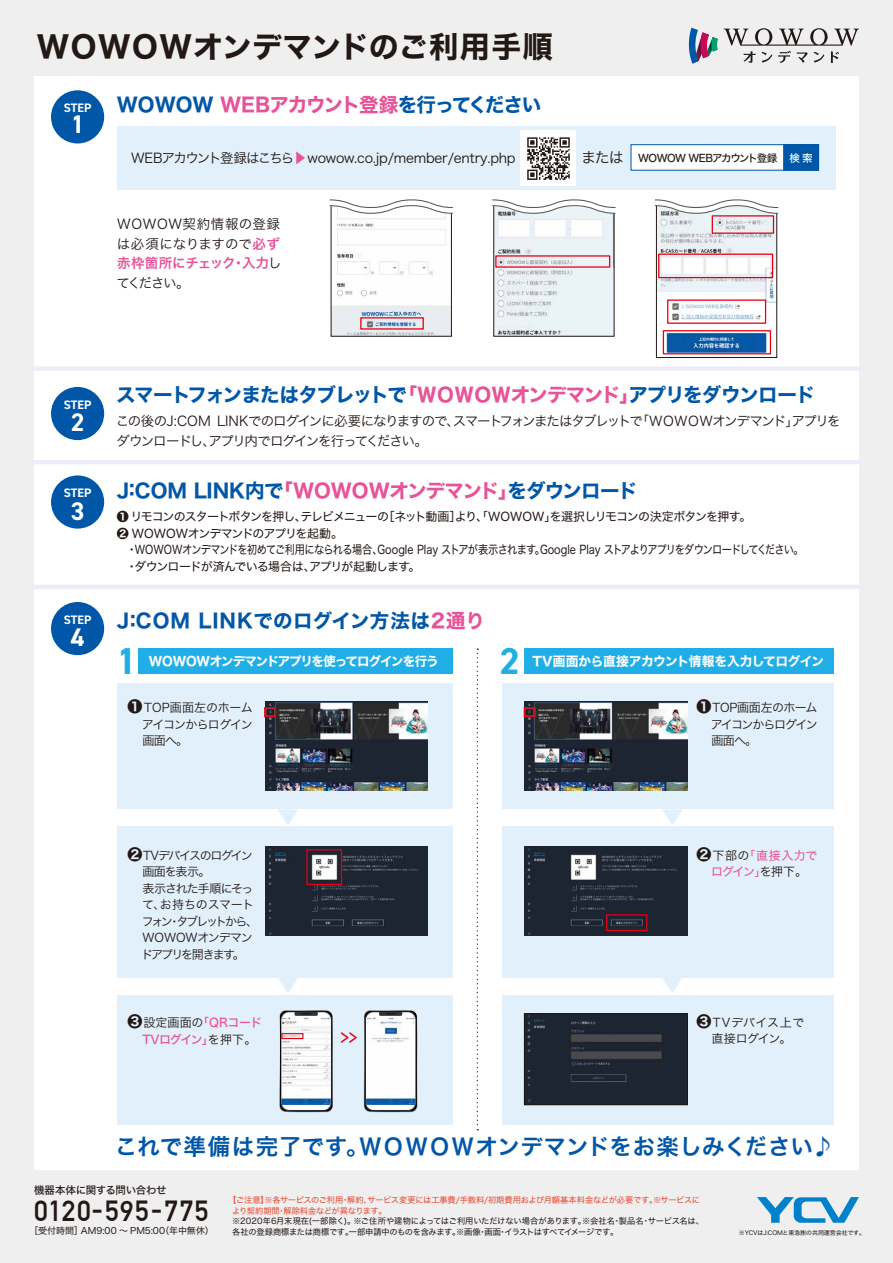
<style>
.page{position:relative;width:893px;height:1263px;background:#efefef}
.page>*{position:absolute;margin:0;border:0;box-sizing:border-box;transform-origin:0 0}
.t1{font:700 37.5px "DIN2014";color:#20aee6}
.t2{font:30px "Hira Kaku Std W7";letter-spacing:.025em;color:#221815}
.t3{font:700 28.5px "DIN Alternate";letter-spacing:.055em;color:#221815}
.t4{font:700 25.5px "DIN2014";color:#fff}
.t5{font:22.5px "Hira Kaku Std W6";letter-spacing:.02em;color:#0056a7}
.t6{font:20.25px "Hira Kaku Std W4";color:#e1f0fb;scale:1.11 1}
.t7{font:19.5px "Hira Kaku Std W7";letter-spacing:-.04em;color:#0056a7}
.t8{font:19.5px "Hira Kaku Std W7";letter-spacing:-.02em;color:#0056a7}
.t9{font:19.5px "Hira Kaku Std W7";letter-spacing:.035em;color:#0056a7}
.t10{font:19.5px "Hira Kaku Std W4";color:#e60012;scale:.8 1}
.t11{font:13.5px/19.5px "Hira Kaku Std W3";letter-spacing:-.085em;color:#221815}
.t12{font:13.5px "Hira Kaku Std W3";letter-spacing:-.02em;color:#221815}
.t13{font:13.5px/19.5px "Hira Kaku Std W3";letter-spacing:.045em;color:#221815}
.t14{font:13.5px "Hira Kaku Std W6";letter-spacing:.005em;color:#e85298}
.t15{font:13.5px "Hira Kaku Std W3";letter-spacing:-.065em;color:#221815}
.t16{font:12.75px "Hira Kaku Std W7";letter-spacing:-.075em;color:#fff}
.t17{font:12.75px "Hira Kaku Std W7";letter-spacing:-.045em;color:#fff}
.t18{font:700 12.3px "DIN2014";color:#fff}
.t19{font:12px/16.5px "Hira Kaku Std W4";letter-spacing:-.07em;color:#221815}
.t20{font:12px/16.5px "Hira Kaku Std W3";letter-spacing:-.105em;color:#221815}
.t21{font:12px/16.5px "Hira Kaku Std W3";letter-spacing:-.07em;color:#221815;text-align:justify}
.t22{font:12px/17.2px "Hira Kaku Std W5";letter-spacing:-.05em;color:#e85298}
.t23{font:12px/16.5px "Hira Kaku Std W4";letter-spacing:-.02em;color:#e85298;text-align:center}
.t24{font:12px/16.5px "Hira Kaku Std W3";letter-spacing:.005em;color:#221815;text-align:center}
.t25{font:10.5px "Hira Kaku Std W5";letter-spacing:-.05em;color:#221815}
.t26{font:10.5px "Hira Kaku Std W5";letter-spacing:-.03em;color:#221815}
.t27{font:9px "Hira Kaku Std W4";letter-spacing:-.005em;color:#221815}
.t28{font:8.25px/10.5px "Hira Kaku Std W4";letter-spacing:-.03em;color:#221815}
.t29{font:8.25px/10.5px "Hira Kaku Std W4";letter-spacing:-.03em;color:#e94730}
.t30{font:6px "Hira Kaku Std W4";letter-spacing:-.02em;color:#221815}
.s1{color:#e85298}
.s2{font-family:"Koz Go Pr 6 N";color:#e85298}
.s3{font-family:"Hira Kaku Std W3";font-size:15px}
.s4{color:#fff}
.s5{font-family:"Hira Kaku Std W6";color:#e85298}
.s6{font-family:"Hira Kaku Std W3";color:#221815}
.s7{font-family:"Hira Kaku Std W7"}
.s8{font-family:"Hira Kaku Std W7";font-size:15px}
.s9{font-family:"Hira Kaku Std W7";font-size:15px;color:#221815}
</style>
<div class="page">
<svg style="left:724px;top:28px;width:135px;height:35px"></svg>
<svg style="left:688px;top:28px;width:30px;height:36px"></svg>
<div style="left:34px;top:76px;width:825px;height:1093px;background:#fff"></div>
<div style="left:138px;top:648px;width:315px;height:26px;background:#20aee6"></div>
<div style="left:524px;top:648px;width:310px;height:26px;background:#20aee6"></div>
<div style="left:51px;top:90px;width:53px;height:53px;background:#0056a7;border-radius:50%"></div>
<div style="left:51px;top:475px;width:53px;height:54px;background:#0056a7;border-radius:50%"></div>
<div style="left:51px;top:387px;width:53px;height:53px;background:#0056a7;border-radius:50%"></div>
<div style="left:51px;top:602px;width:53px;height:53px;background:#0056a7;border-radius:50%"></div>
<svg style="left:477px;top:648px;width:1px;height:482px"></svg>
<div style="left:30px;top:366px;width:833px;height:5px;background:#ebedf7"></div>
<hr style="left:30px;top:460px;width:833px;height:4px;background:#ebedf7">
<hr style="left:30px;top:585px;width:833px;height:4px;background:#ebedf7">
<div style="left:502px;top:995px;width:331px;height:130px;background:#e1f0fb"></div>
<img style="left:526px;top:1015px;width:160px;height:88px">
<div style="left:524px;top:1013px;width:164px;height:92px;border:1px solid #221815"></div>
<div style="left:117px;top:995px;width:336px;height:130px;background:#e1f0fb"></div>
<svg style="left:279px;top:1010px;width:54px;height:102px"></svg>
<img style="left:282px;top:1017px;width:49px;height:88px">
<div style="left:281px;top:1033px;width:22px;height:6px;border:1px solid #e60012"></div>
<svg style="left:364px;top:1010px;width:53px;height:102px"></svg>
<img style="left:366px;top:1017px;width:49px;height:88px">
<div style="left:117px;top:826px;width:336px;height:151px;background:#e1f0fb"></div>
<img style="left:265px;top:846px;width:163px;height:90px">
<div style="left:306px;top:849px;width:36px;height:36px;border:1px solid #e60012"></div>
<div style="left:502px;top:826px;width:331px;height:151px;background:#e1f0fb"></div>
<img style="left:525px;top:846px;width:162px;height:90px">
<div style="left:606px;top:914px;width:41px;height:17px;border:1px solid #e60012"></div>
<div style="left:117px;top:683px;width:336px;height:126px;background:#e1f0fb"></div>
<div style="left:502px;top:683px;width:331px;height:126px;background:#e1f0fb"></div>
<div style="left:117px;top:126px;width:718px;height:64px;background:#e1f0fb"></div>
<div style="left:521px;top:131px;width:55px;height:55px;background:#fff"></div>
<svg style="left:527px;top:137px;width:43px;height:43px"></svg>
<div style="left:631px;top:144px;width:188px;height:27px;background:#fff;border:1px solid #0056a7"></div>
<div style="left:783px;top:144px;width:36px;height:27px;background:#0056a7;border:1px solid #0056a7"></div>
<svg style="left:329px;top:199px;width:124px;height:138px"></svg>
<div style="left:360px;top:317px;width:64px;height:13px;border:1px solid #e60012"></div>
<svg style="left:492px;top:199px;width:124px;height:138px"></svg>
<svg style="left:655px;top:199px;width:124px;height:159px"></svg>
<div style="left:658px;top:254px;width:115px;height:24px;border:1px solid #e60012"></div>
<div style="left:712px;top:215px;width:62px;height:19px;border:1px solid #e60012"></div>
<div style="left:667px;top:299px;width:99px;height:25px;border:1px solid #e60012"></div>
<div style="left:663px;top:330px;width:108px;height:24px;border:1px solid #e60012"></div>
<svg style="left:757px;top:1197px;width:102px;height:26px"></svg>
<img style="left:525px;top:701px;width:162px;height:89px">
<div style="left:524px;top:707px;width:12px;height:10px;border:1px solid #e60012"></div>
<img style="left:265px;top:701px;width:163px;height:89px">
<div style="left:264px;top:707px;width:12px;height:10px;border:1px solid #e60012"></div>
<h2 class="t2" style="left:37px;top:23px;width:517px">WOWOWオンデマンドのご利用手順</h2>
<p class="t18" style="left:64px;top:100px;width:29px">STEP</p>
<h3 class="t4" style="left:71px;top:107px;width:15px">1</h3>
<h3 class="t7" style="left:117px;top:90px;width:426px">WOWOW <span class="s1">WEBアカウント登録</span>を行ってください</h3>
<p class="t12" style="left:131px;top:148px;width:386px">WEBアカウント登録はこちら<span class="s2">▶</span>wowow.co.jp/member/entry.php</p>
<p class="t25" style="left:581px;top:150px;width:233px"><span class="s3">または</span> WOWOW WEBアカウント登録 <span class="s4">検索</span></p>
<p class="t13" style="left:117px;top:214px;width:165px">WOWOW契約情報の登録は必須になりますので<span class="s5">必ず</span></p>
<p class="t14" style="left:117px;top:253px;width:166px">赤枠箇所にチェック・入力<span class="s6">し</span></p>
<p class="t15" style="left:117px;top:273px;width:81px">てください。　</p>
<p class="t18" style="left:64px;top:396px;width:29px">STEP</p>
<h3 class="t4" style="left:71px;top:405px;width:15px">2</h3>
<p class="t18" style="left:64px;top:485px;width:29px">STEP</p>
<h3 class="t4" style="left:71px;top:494px;width:15px">3</h3>
<p class="t18" style="left:64px;top:611px;width:29px">STEP</p>
<h3 class="t4" style="left:71px;top:620px;width:15px">4</h3>
<h3 class="t7" style="left:116px;top:379px;width:701px">スマートフォンまたはタブレットで<span class="s1">「ＷＯＷＯＷオンデマンド」</span>アプリをダウンロード</h3>
<p class="t11" style="left:116px;top:411px;width:726px">この後のJ:COM LINKでのログインに必要になりますので、スマートフォンまたはタブレットで「ＷＯＷＯＷオンデマンド」アプリをダウンロードし、アプリ内でログインを行ってください。</p>
<h3 class="t8" style="left:117px;top:475px;width:522px">J:COM LINK内で<span class="s1">「WOWOWオンデマンド」</span>をダウンロード</h3>
<p class="t19" style="left:117px;top:508px;width:688px"><span class="s7">❶</span> リモコンのスタートボタンを押し、テレビメニューの［ネット動画］より、「WOWOW」を選択しリモコンの決定ボタンを押す。<br><span class="s7">❷</span> WOWOWオンデマンドのアプリを起動。<br>　・WOWOWオンデマンドを初めてご利用になられる場合、Google Play ストアが表示されます。Google Play ストアよりアプリをダウンロードしてください。　・ダウンロードが済んでいる場合は、アプリが起動します。</p>
<h3 class="t9" style="left:117px;top:606px;width:370px">J:COM LINKでのログイン方法は<span class="s1">2通り</span></h3>
<h1 class="t1" style="left:117px;top:636px;width:22px">1</h1>
<h1 class="t1" style="left:500px;top:636px;width:22px">2</h1>
<p class="t16" style="left:149px;top:651px;width:291px">WOWOWオンデマンドアプリを使ってログインを行う</p>
<p class="t17" style="left:532px;top:651px;width:293px">TV画面から直接アカウント情報を入力してログイン</p>
<p class="t21" style="left:142px;top:699px;width:112px;text-indent:-14px"><span class="s8">❶</span>TOP画面左のホームアイコンからログイン画面へ。</p>
<p class="t20" style="left:141px;top:847px;width:118px;text-indent:-14px"><span class="s8">❷</span>TVデバイスのログイン画面を表示。<br>表示された手順にそって、お持ちのスマートフォン・タブレットから、<br>WOWOWオンデマンドアプリを開きます。</p>
<p class="t22" style="left:143px;top:1014px;width:121px;text-indent:-15px"><span class="s9">❸</span><span class="s6">設定画面の</span>「QRコード<br>TVログイン」<span class="s6">を押下。</span></p>
<h3 class="t6" style="left:277px;top:801px;width:22px">▼</h3>
<h3 class="t6" style="left:277px;top:969px;width:22px">▼</h3>
<h3 class="t10" style="left:341px;top:1020px;width:22px">&gt;&gt;</h3>
<p class="t21" style="left:711px;top:699px;width:108px;text-indent:-14px"><span class="s8">❶</span>TOP画面左のホームアイコンからログイン画面へ。</p>
<h3 class="t6" style="left:661px;top:801px;width:22px">▼</h3>
<p class="t23" style="left:696px;top:847px;width:123px"><span class="s9">❷</span><span class="s6">下部の</span>「直接入力でログイン」<span class="s6">を押下。</span></p>
<h3 class="t6" style="left:661px;top:969px;width:22px">▼</h3>
<p class="t24" style="left:696px;top:1014px;width:109px"><span class="s8">❸</span>TVデバイス上で直接ログイン。</p>
<h3 class="t5" style="left:115px;top:1129px;width:721px">これで準備は完了です。ＷＯＷＯＷオンデマンドをお楽しみください♪</h3>
<p class="t26" style="left:34px;top:1182px;width:134px">機器本体に関する問い合わせ</p>
<h3 class="t3" style="left:34px;top:1189px;width:176px">0120-595-775</h3>
<p class="t27" style="left:30px;top:1224px;width:186px">［受付時間］AM9:00 ～ PM5:00（年中無休）</p>
<p class="t29" style="left:232px;top:1195px;width:470px;text-indent:-4px">【ご注意】※各サービスのご利用・解約、サービス変更には工事費/手数料/初期費用および月額基本料金などが必要です。※サービスにより契約期間・解除料金などが異なります。</p>
<p class="t28" style="left:232px;top:1216px;width:473px">※2020年6月末現在(一部除く)。※ご住所や建物によってはご利用いただけない場合があります。※会社名・製品名・サービス名は、各社の登録商標または商標です。一部申請中のものを含みます。※画像・画面・イラストはすべてイメージです。</p>
<p class="t30" style="left:739px;top:1228px;width:128px">※YCVはJ:COMと東急㈱の共同運営会社です。</p>
</div>
